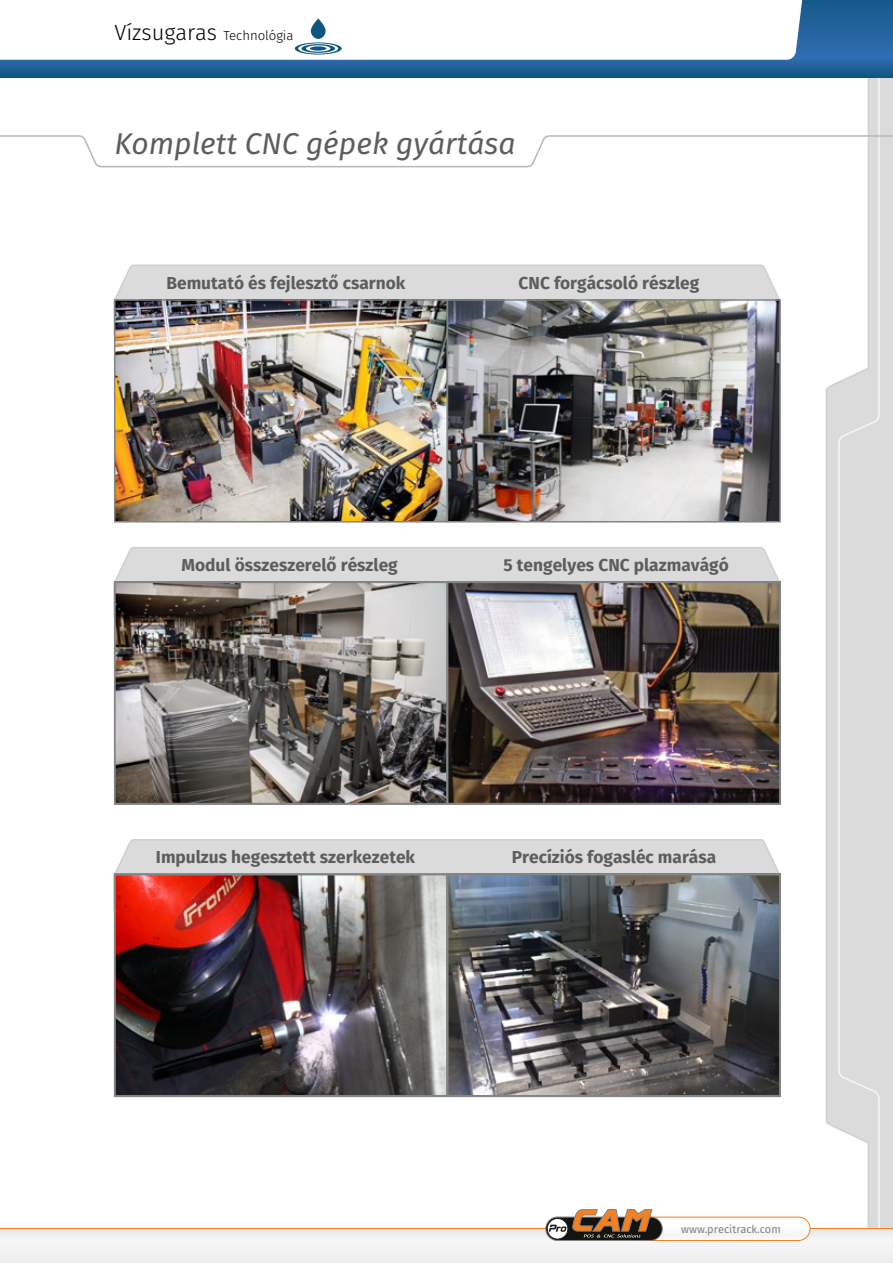
<style>
.page{position:relative;width:893px;height:1263px;background:#fff}
.page>*{position:absolute;margin:0;border:0;box-sizing:border-box;transform-origin:0 0}
.t1{font:italic 30px "Fira Sans";color:#5c5d5d}
.t2{font:700 17.25px "Fira Sans";color:#5b5e5e}
.t3{font:300 13.2px "Fira Sans";color:#000}
.t4{font:10.95px "Fira Sans";color:#818181}
.s1{font-size:21.9px}
</style>
<div class="page">
<svg style="left:113px;top:839px;width:667px;height:72px;background:#d9d9d9"></svg>
<img style="left:117px;top:877px;width:661px;height:216px">
<svg style="left:113px;top:547px;width:667px;height:72px;background:#dad8d8"></svg>
<svg style="left:113px;top:264px;width:667px;height:72px;background:#dcdbdb"></svg>
<img style="left:117px;top:585px;width:661px;height:216px">
<img style="left:117px;top:302px;width:661px;height:217px">
<div style="left:114px;top:299px;width:334px;height:223px;border:2px solid #828486"></div>
<div style="left:447px;top:299px;width:334px;height:223px;border:2px solid #828486"></div>
<div style="left:114px;top:581px;width:334px;height:223px;border:2px solid #828486"></div>
<div style="left:447px;top:581px;width:334px;height:223px;border:2px solid #828486"></div>
<div style="left:114px;top:874px;width:334px;height:223px;border:2px solid #828486"></div>
<div style="left:447px;top:874px;width:334px;height:223px;border:2px solid #828486"></div>
<svg style="left:825px;top:78px;width:68px;height:1150px"></svg>
<svg style="left:837px;top:78px;width:43px;height:1150px"></svg>
<svg style="left:0;top:0;width:893px;height:78px;background:#1e6097"></svg>
<svg style="left:0;top:0;width:802px;height:60px"></svg>
<svg style="left:295px;top:19px;width:47px;height:36px"></svg>
<svg style="left:0;top:134px;width:893px;height:34px"></svg>
<div style="left:0;top:1229px;width:893px;height:34px;background:#f1f1f1"></div>
<hr style="left:0;top:1228px;width:893px;height:1px;background:#f58020">
<div style="left:629px;top:1217px;width:181px;height:23px;background:#fbfbfb;border-radius:12px"></div>
<div style="left:628px;top:1217px;width:182px;height:24px;border:1px solid #f58020;border-radius:12px"></div>
<svg style="left:546px;top:1217px;width:116px;height:23px"></svg>
<div style="left:545px;top:1217px;width:118px;height:24px;border:1px solid #818181;border-radius:12px"></div>
<div style="left:547px;top:1218px;width:21px;height:21px;background:#fff;border-radius:50%"></div>
<div style="left:547px;top:1218px;width:21px;height:21px;border:1px solid #20201c;border-radius:50%"></div>
<svg style="left:549px;top:1224px;width:17px;height:8px"></svg>
<svg style="left:572px;top:1209px;width:81px;height:28px;background:#906643"></svg>
<p class="t3" style="left:114px;top:26px;width:181px"><span class="s1">Vízsugaras</span> Technológia</p>
<h1 class="t1" style="left:114px;top:122px;width:403px">Komplett CNC gépek gyártása</h1>
<p class="t2" style="left:166px;top:271px;width:240px">Bemutató és fejlesztő csarnok</p>
<p class="t2" style="left:519px;top:271px;width:182px">CNC forgácsoló részleg</p>
<p class="t2" style="left:181px;top:553px;width:218px">Modul összeszerelő részleg</p>
<p class="t2" style="left:504px;top:553px;width:227px">5 tengelyes CNC plazmavágó</p>
<p class="t2" style="left:156px;top:845px;width:261px">Impulzus hegesztett szerkezetek</p>
<p class="t2" style="left:512px;top:844px;width:206px">Precíziós fogasléc marása</p>
<p class="t4" style="left:681px;top:1221px;width:101px">www.precitrack.com</p>
</div>
